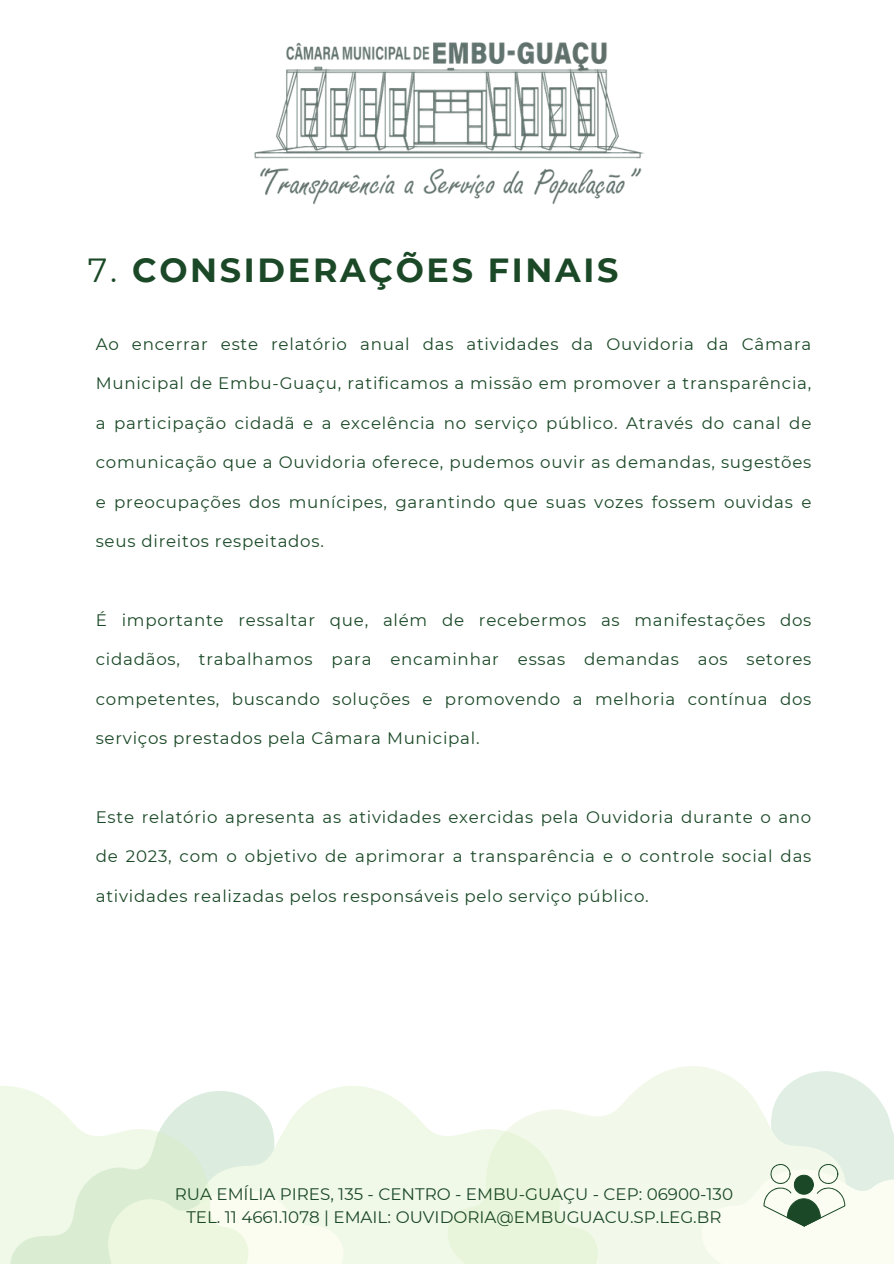
<style>
.page{position:relative;width:894px;height:1264px;background:#fff}
.page>*{position:absolute;margin:0;border:0;box-sizing:border-box;transform-origin:0 0}
.t1{font:700 33.45px "Montserrat";letter-spacing:.08em;color:#1b4927}
.t2{font:16.65px "Montserrat";letter-spacing:.045em;color:#1b4927}
.t3{font:16.65px/22.5px "Montserrat";color:#1b4927;text-align:center}
.s1{font-weight:400}
</style>
<div class="page">
<svg style="left:343px;top:1086px;width:104px;height:177px;background:#f1f8e9"></svg>
<svg style="left:447px;top:1066px;width:254px;height:197px;fill:#f2f9ea"></svg>
<svg style="left:0;top:1086px;width:343px;height:177px"></svg>
<img style="left:254px;top:42px;width:390px;height:163px">
<svg style="left:701px;top:1067px;width:192px;height:196px"></svg>
<h1 class="t1" style="left:88px;top:250px;width:532px"><span class="s1">7.</span> CONSIDERAÇÕES FINAIS</h1>
<p class="t2" style="left:96px;top:334px;width:717px">Ao encerrar este relatório anual das atividades da Ouvidoria da Câmara</p>
<p class="t2" style="left:96px;top:373px;width:717px">Municipal de Embu-Guaçu, ratificamos a missão em promover a transparência,</p>
<p class="t2" style="left:96px;top:413px;width:717px">a participação cidadã e a excelência no serviço público. Através do canal de</p>
<p class="t2" style="left:96px;top:452px;width:717px">comunicação que a Ouvidoria oferece, pudemos ouvir as demandas, sugestões</p>
<p class="t2" style="left:96px;top:491px;width:717px">e preocupações dos munícipes, garantindo que suas vozes fossem ouvidas e</p>
<p class="t2" style="left:96px;top:531px;width:229px">seus direitos respeitados.</p>
<p class="t2" style="left:96px;top:609px;width:717px">É importante ressaltar que, além de recebermos as manifestações dos</p>
<p class="t2" style="left:96px;top:649px;width:717px">cidadãos, trabalhamos para encaminhar essas demandas aos setores</p>
<p class="t2" style="left:96px;top:688px;width:717px">competentes, buscando soluções e promovendo a melhoria contínua dos</p>
<p class="t2" style="left:96px;top:728px;width:385px">serviços prestados pela Câmara Municipal.</p>
<p class="t2" style="left:96px;top:806px;width:717px">Este relatório apresenta as atividades exercidas pela Ouvidoria durante o ano</p>
<p class="t2" style="left:96px;top:846px;width:717px">de 2023, com o objetivo de aprimorar a transparência e o controle social das</p>
<p class="t2" style="left:96px;top:885px;width:554px">atividades realizadas pelos responsáveis pelo serviço público.</p>
<p class="t3" style="left:175px;top:1183px;width:559px">RUA EMÍLIA PIRES, 135 - CENTRO - EMBU-GUAÇU - CEP: 06900-130<br>TEL. 11 4661.1078 | EMAIL: OUVIDORIA@EMBUGUACU.SP.LEG.BR</p>
</div>
